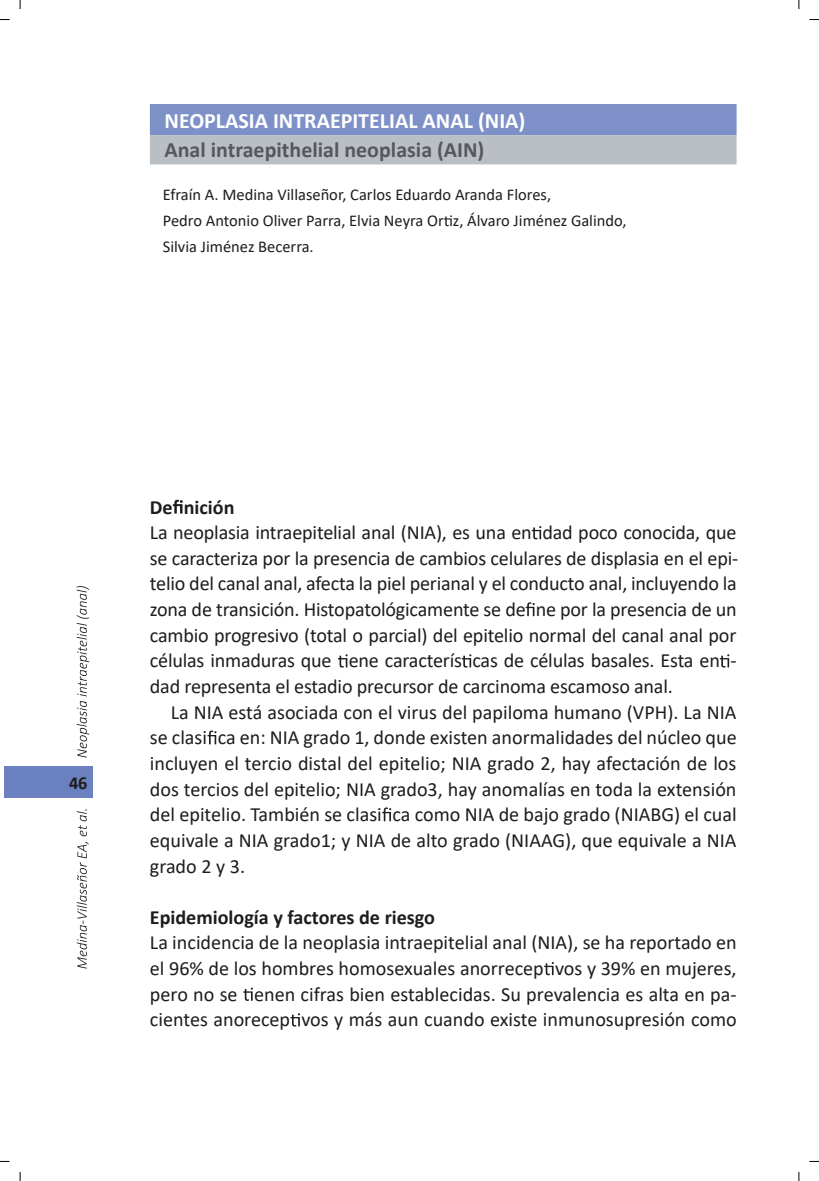
<style>
.page{position:relative;width:819px;height:1181px;background:#fff}
.page>*{position:absolute;margin:0;border:0;box-sizing:border-box;transform-origin:0 0}
.t1{font:700 22.05px "Calibri";color:#56585d}
.t2{font:700 22.05px "Calibri";color:#fff}
.t3{font:20.12px/25.6px "Calibri";color:#1d1d1b;text-align:justify}
.t4{font:700 20.12px "Calibri";color:#1d1d1b}
.t5{font:700 18.38px "Calibri";color:#1d1d1b}
.t6{font:16.45px/25.6px "Calibri";color:#1d1d1b}
</style>
<div class="page">
<div style="left:4px;top:766px;width:88px;height:32px;background:#6b80bf"></div>
<svg style="left:77px;top:586px;width:12px;height:171px"></svg>
<svg style="left:77px;top:809px;width:12px;height:159px"></svg>
<div style="left:150px;top:104px;width:586px;height:31px;background:#7e90c8"></div>
<div style="left:150px;top:135px;width:586px;height:29px;background:#babfc4"></div>
<svg style="left:444px;top:215px;width:8px;height:11px"></svg>
<svg style="left:173px;top:500px;width:10px;height:13px"></svg>
<svg style="left:531px;top:526px;width:10px;height:13px"></svg>
<svg style="left:525px;top:602px;width:9px;height:14px"></svg>
<svg style="left:338px;top:654px;width:9px;height:13px"></svg>
<svg style="left:461px;top:654px;width:10px;height:13px"></svg>
<svg style="left:719px;top:654px;width:10px;height:13px"></svg>
<svg style="left:207px;top:730px;width:9px;height:14px"></svg>
<svg style="left:382px;top:807px;width:9px;height:14px"></svg>
<svg style="left:544px;top:962px;width:9px;height:13px"></svg>
<svg style="left:243px;top:987px;width:10px;height:14px"></svg>
<svg style="left:290px;top:1013px;width:10px;height:13px"></svg>
<svg style="left:0;top:19px;width:10px;height:2px"></svg>
<svg style="left:809px;top:19px;width:10px;height:2px"></svg>
<svg style="left:0;top:1160px;width:10px;height:2px"></svg>
<svg style="left:809px;top:1160px;width:10px;height:2px"></svg>
<svg style="left:19px;top:0;width:2px;height:9px"></svg>
<svg style="left:19px;top:1172px;width:2px;height:9px"></svg>
<svg style="left:798px;top:0;width:2px;height:9px"></svg>
<svg style="left:798px;top:1172px;width:2px;height:9px"></svg>
<p class="t2" style="left:164px;top:105px;width:362px">NEOPLASIA INTRAEPITELIAL ANAL (NIA)</p>
<p class="t1" style="left:164px;top:134px;width:321px">Anal intraepithelial neoplasia (AIN)</p>
<p class="t6" style="left:163px;top:182px;width:465px">Efraín A. Medina Villaseñor, Carlos Eduardo Aranda Flores,<br>Pedro Antonio Oliver Parra, Elvia Neyra Or z, Álvaro Jiménez Galindo,<br>Silvia Jiménez Becerra.</p>
<p class="t5" style="left:69px;top:769px;width:20px">46</p>
<p class="t4" style="left:150px;top:492px;width:86px">De nición</p>
<p class="t3" style="left:150px;top:519px;width:590px">La neoplasia intraepitelial anal (NIA), es una en dad poco conocida, que se caracteriza por la presencia de cambios celulares de displasia en el epi&shy;telio del canal anal, afecta la piel perianal y el conducto anal, incluyendo la zona de transición. Histopatológicamente se de ne por la presencia de un cambio progresivo (total o parcial) del epitelio normal del canal anal por células inmaduras que ene caracterís cas de células basales. Esta en - dad representa el estadio precursor de carcinoma escamoso anal.</p>
<p class="t3" style="left:150px;top:699px;width:588px;text-indent:21px">La NIA está asociada con el virus del papiloma humano (VPH). La NIA se clasi ca en: NIA grado 1, donde existen anormalidades del núcleo que incluyen el tercio distal del epitelio; NIA grado 2, hay afectación de los dos tercios del epitelio; NIA grado3, hay anomalías en toda la extensión del epitelio. También se clasi ca como NIA de bajo grado (NIABG) el cual equivale a NIA grado1; y NIA de alto grado (NIAAG), que equivale a NIA grado 2 y 3.</p>
<p class="t4" style="left:150px;top:903px;width:287px">Epidemiología y factores de riesgo</p>
<p class="t3" style="left:150px;top:929px;width:588px">La incidencia de la neoplasia intraepitelial anal (NIA), se ha reportado en el 96% de los hombres homosexuales anorrecep vos y 39% en mujeres, pero no se enen cifras bien establecidas. Su prevalencia es alta en pa&shy;cientes anorecep vos y más aun cuando existe inmunosupresión como</p>
</div>
